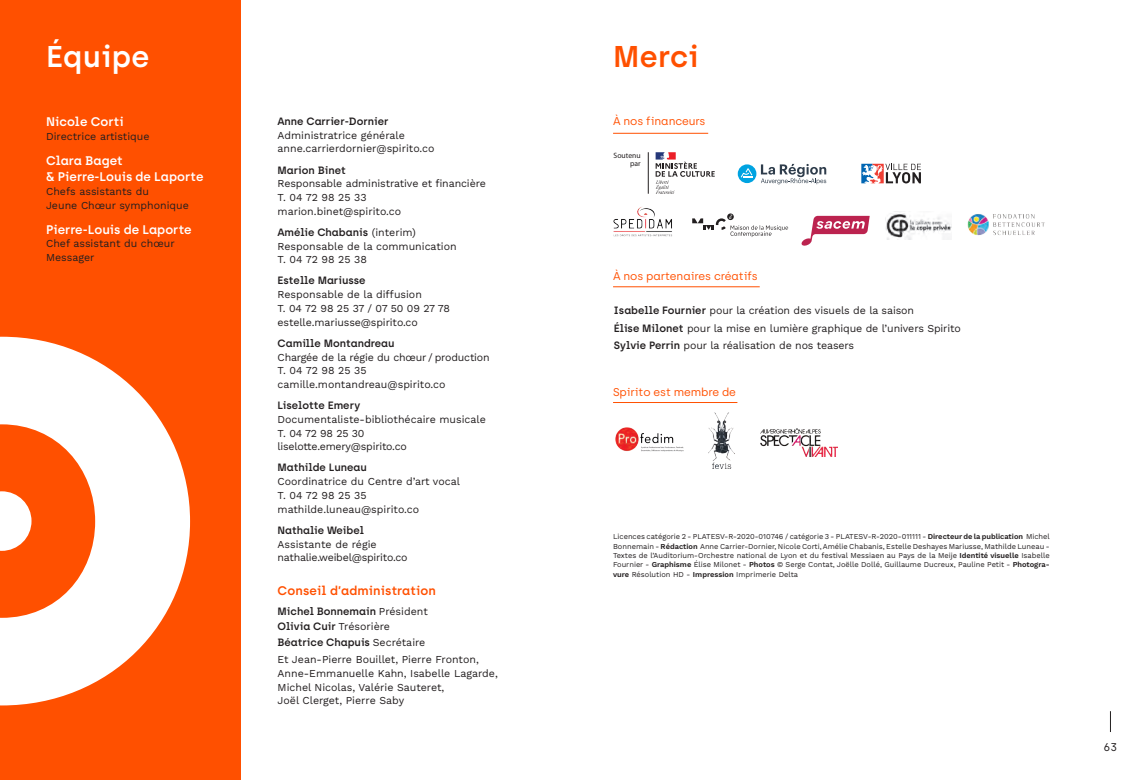
<style>
.page{position:relative;width:1134px;height:780px;background:#fff}
.page>*{position:absolute;margin:0;border:0;box-sizing:border-box;transform-origin:0 0}
.t1{font:600 30px "Archia";letter-spacing:.01em;color:#fff}
.t2{font:600 30px "Archia";letter-spacing:.01em;color:#ff5000}
.t3{font:600 12.5px/16.2px "Archia";color:#fff}
.t4{font:600 12.5px "Archia";letter-spacing:.01em;color:#ff5000}
.t5{font:11.25px "Archia";letter-spacing:-.01em;color:#ff5000}
.t6{font:11.25px "Archia";color:#231f20}
.t7{font:10.62px/13.8px "Work Sans";color:#231f20}
.t8{font:600 10.62px "Archia";color:#231f20}
.t9{font:10.62px/13.8px "Work Sans";letter-spacing:-.02em;color:#231f20}
.t10{font:7.62px/8.1px "Myriad Pro";color:#231f20;text-align:right}
.t11{font:7.5px/9.4px "Work Sans";color:#231f20;text-align:justify}
.s1{font-family:"Archia";font-weight:600}
.s2{font-family:"Work Sans";font-weight:400}
</style>
<div class="page">
<svg style="left:1110px;top:711px;width:1px;height:21px"></svg>
<svg style="left:656px;top:152px;width:59px;height:42px"></svg>
<hr style="left:648px;top:152px;width:1px;height:42px;background:#231f20">
<hr style="left:613px;top:133px;width:95px;height:1px;background:#ff5000">
<hr style="left:613px;top:286px;width:147px;height:1px;background:#ff5000">
<hr style="left:613px;top:402px;width:124px;height:1px;background:#ff5000">
<svg style="left:861px;top:163px;width:60px;height:21px"></svg>
<svg style="left:761px;top:164px;width:65px;height:20px"></svg>
<svg style="left:738px;top:164px;width:18px;height:19px"></svg>
<svg style="left:741px;top:168px;width:12px;height:9px"></svg>
<img style="left:613px;top:207px;width:59px;height:30px">
<svg style="left:692px;top:213px;width:96px;height:24px"></svg>
<img style="left:885px;top:211px;width:66px;height:28px">
<svg style="left:801px;top:216px;width:69px;height:30px"></svg>
<img style="left:761px;top:428px;width:76px;height:28px">
<img style="left:615px;top:427px;width:69px;height:25px">
<img style="left:708px;top:412px;width:26px;height:56px">
<img style="left:967px;top:214px;width:78px;height:22px">
<div style="left:0;top:0;width:241px;height:780px;background:#ff5000"></div>
<svg style="left:0;top:337px;width:190px;height:368px;fill:#fff"></svg>
<svg style="left:0;top:491px;width:32px;height:60px"></svg>
<p class="t1" style="left:46px;top:39px;width:105px">Équipe</p>
<p class="t3" style="left:46px;top:114px;width:79px">Nicole Corti</p>
<p class="t7" style="left:46px;top:129px;width:105px">Directrice artistique</p>
<p class="t3" style="left:46px;top:152px;width:159px">Clara Baget<br>&amp; Pierre-Louis de Laporte</p>
<p class="t7" style="left:46px;top:184px;width:144px">Chefs assistants du<br>Jeune Chœur symphonique</p>
<p class="t3" style="left:46px;top:221px;width:147px">Pierre-Louis de Laporte</p>
<p class="t7" style="left:46px;top:236px;width:130px">Chef assistant du chœur<br>Messager</p>
<p class="t7" style="left:278px;top:114px;width:129px"><span class="s1">Anne Carrier-Dornier<br></span>Administratrice générale</p>
<p class="t7" style="left:278px;top:141px;width:158px">anne.carrierdornier@spirito.co</p>
<p class="t7" style="left:278px;top:163px;width:210px"><span class="s1">Marion Binet<br></span>Responsable administrative et financière</p>
<p class="t7" style="left:278px;top:190px;width:125px">T. 04 72 98 25 33 marion.binet@spirito.co</p>
<p class="t7" style="left:278px;top:225px;width:181px"><span class="s1">Amélie Chabanis</span> (interim)<br>Responsable de la communication</p>
<p class="t7" style="left:278px;top:252px;width:91px">T. 04 72 98 25 38</p>
<p class="t7" style="left:278px;top:273px;width:146px"><span class="s1">Estelle Mariusse<br></span>Responsable de la diffusion</p>
<p class="t7" style="left:278px;top:301px;width:174px">T. 04 72 98 25 37 / 07 50 09 27 78 estelle.mariusse@spirito.co</p>
<p class="t7" style="left:278px;top:336px;width:214px"><span class="s1">Camille Montandreau<br></span>Chargée de la régie du chœur / production</p>
<p class="t7" style="left:278px;top:363px;width:169px">T. 04 72 98 25 35 camille.montandreau@spirito.co</p>
<p class="t7" style="left:278px;top:398px;width:210px"><span class="s1">Liselotte Emery<br></span>Documentaliste-bibliothécaire musicale</p>
<p class="t9" style="left:278px;top:425px;width:131px">T. 04 72 98 25 30 liselotte.emery@spirito.co</p>
<p class="t7" style="left:278px;top:460px;width:184px"><span class="s1">Mathilde Luneau<br></span>Coordinatrice du Centre d’art vocal</p>
<p class="t7" style="left:278px;top:488px;width:143px">T. 04 72 98 25 35 mathilde.luneau@spirito.co</p>
<p class="t7" style="left:278px;top:523px;width:101px"><span class="s1">Nathalie Weibel<br></span>Assistante de régie</p>
<p class="t9" style="left:278px;top:550px;width:131px">nathalie.weibel@spirito.co</p>
<p class="t4" style="left:278px;top:583px;width:160px">Conseil d’administration</p>
<p class="t8" style="left:278px;top:604px;width:152px">Michel Bonnemain <span class="s2">Président</span></p>
<p class="t8" style="left:278px;top:620px;width:114px">Olivia Cuir <span class="s2">Trésorière</span></p>
<p class="t8" style="left:278px;top:635px;width:149px">Béatrice Chapuis <span class="s2">Secrétaire</span></p>
<p class="t7" style="left:278px;top:652px;width:222px">Et Jean-Pierre Bouillet, Pierre Fronton, Anne-Emmanuelle Kahn, Isabelle Lagarde, Michel Nicolas, Valérie Sauteret,<br>Joël Clerget, Pierre Saby</p>
<p class="t2" style="left:613px;top:39px;width:87px">Merci</p>
<p class="t5" style="left:613px;top:115px;width:94px">À nos financeurs</p>
<p class="t10" style="left:614px;top:151px;width:29px">Soutenu par</p>
<p class="t5" style="left:613px;top:269px;width:146px">À nos partenaires créatifs</p>
<p class="t7" style="left:614px;top:303px;width:302px"><span class="s1">Isabelle Fournier</span> pour la création des visuels de la saison</p>
<p class="t7" style="left:614px;top:320px;width:348px"><span class="s1">Élise Milonet</span> pour la mise en lumière graphique de l’univers Spirito</p>
<p class="t7" style="left:614px;top:338px;width:242px"><span class="s1">Sylvie Perrin</span> pour la réalisation de nos teasers</p>
<p class="t5" style="left:613px;top:385px;width:124px">Spirito est membre de</p>
<p class="t11" style="left:613px;top:531px;width:438px">Licences catégorie 2 - PLATESV-R-2020-010746 / catégorie 3 - PLATESV-R-2020-011111 - Directeur de la publication Michel Bonnemain - Rédaction Anne Carrier-Dornier, Nicole Corti, Amélie Chabanis, Estelle Deshayes Mariusse, Mathilde Luneau - Textes de l’Auditorium-Orchestre national de Lyon et du festival Messiaen au Pays de la Meije Identité visuelle Isabelle Fournier - Graphisme Élise Milonet - Photos © Serge Contat, Joëlle Dollé, Guillaume Ducreux, Pauline Petit - Photogra&shy;vure Résolution HD - Impression Imprimerie Delta</p>
<p class="t6" style="left:1103px;top:740px;width:15px">63</p>
</div>
